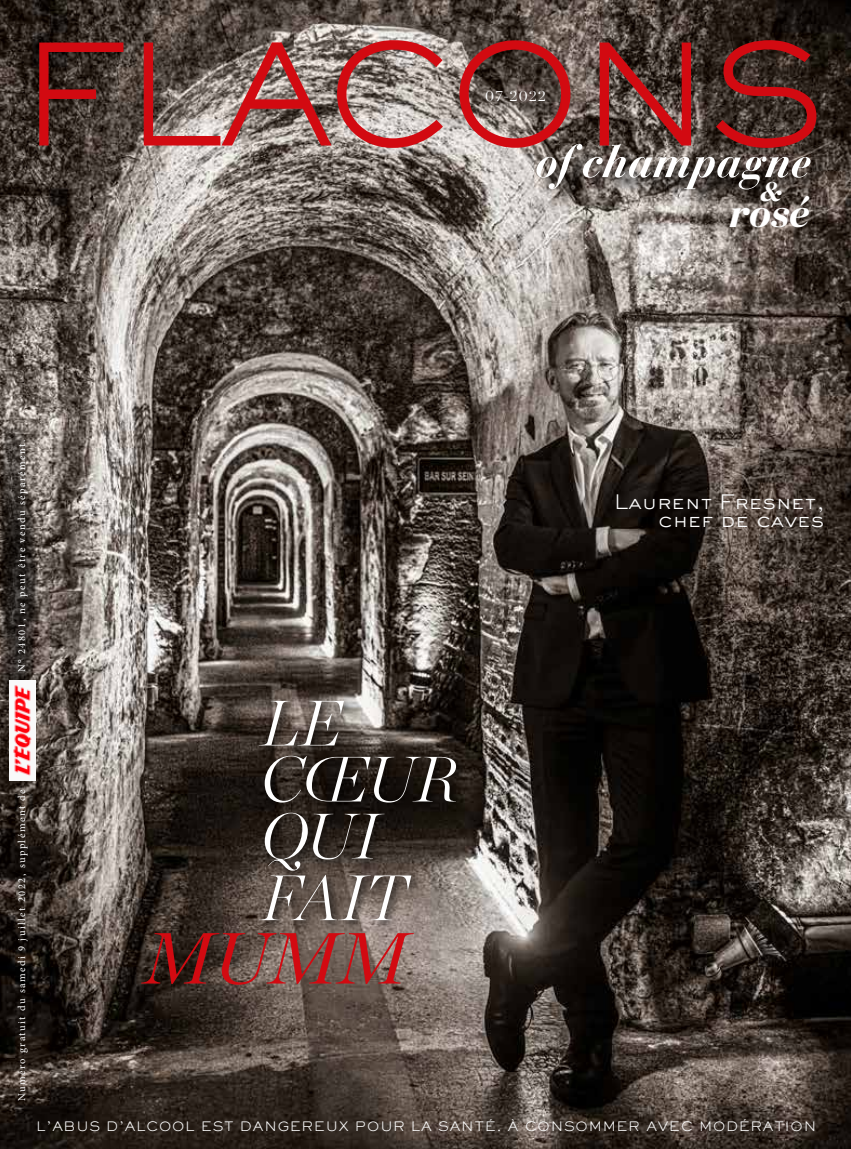
<style>
.page{position:relative;width:851px;height:1149px;background:#fff}
.page>*{position:absolute;margin:0;border:0;box-sizing:border-box;transform-origin:0 0}
.t1{font:300 138.15px "Sackers Gothic";letter-spacing:-.035em;color:#d20a11}
.t2{font:italic 200 63.9px/58.2px "Chronicle Display";letter-spacing:-.01em;color:#fff}
.t3{font:italic 900 40.5px "Chronicle Display";color:#fff}
.t4{font:italic 900 28.5px "Chronicle Display";color:#fff}
.t5{font:300 19.5px/18px "Sackers Gothic";color:#fff;text-align:right}
.t6{font:300 15px "Chronicle Display";letter-spacing:.075em;color:#fff}
.t7{font:300 12.75px "Sackers Gothic";letter-spacing:.065em;color:#fff}
.t8{font:10.5px "Minion Pro";letter-spacing:.14em;color:#fff}
</style>
<div class="page">
<img style="left:0;top:0;width:850px;height:1148px">
<div style="left:539px;top:146px;width:289px;height:61px;background:#000;opacity:.75"></div>
<svg style="left:536px;top:144px;width:274px;height:45px"></svg>
<div style="left:488px;top:93px;width:75px;height:27px;background:#000;opacity:.84"></div>
<div style="left:256px;top:695px;width:211px;height:235px;background:#000;opacity:.84"></div>
<svg style="left:141px;top:932px;width:273px;height:52px;background:#7d433f"></svg>
<svg style="left:1px;top:423px;width:39px;height:276px;background:#48413c"></svg>
<img style="left:10px;top:680px;width:25px;height:100px">
<h1 class="t1" style="left:21px;top:3px;width:804px">FLACONS</h1>
<h3 class="t6" style="left:485px;top:84px;width:62px">07-2022</h3>
<h3 class="t4" style="left:760px;top:166px;width:22px">&amp;</h3>
<h3 class="t3" style="left:729px;top:178px;width:81px">rosé</h3>
<p class="t8" style="left:15px;top:672px;width:234px;rotate:-90deg">N° 24801, ne peut être vendu séparément.</p>
<h3 class="t5" style="left:614px;top:492px;width:211px">Laurent Fresnet, chef de caves</h3>
<p class="t8" style="left:15px;top:1100px;width:313px;rotate:-90deg">Numéro gratuit du samedi 9 juillet 2022, supplément de</p>
<h2 class="t2" style="left:260px;top:687px;width:199px">LE<br>CŒUR<br>QUI<br>FAIT</h2>
<p class="t7" style="left:37px;top:1116px;width:781px">L’ABUS D’ALCOOL EST DANGEREUX POUR LA SANTÉ. À CONSOMMER AVEC MODÉRATION</p>
</div>
